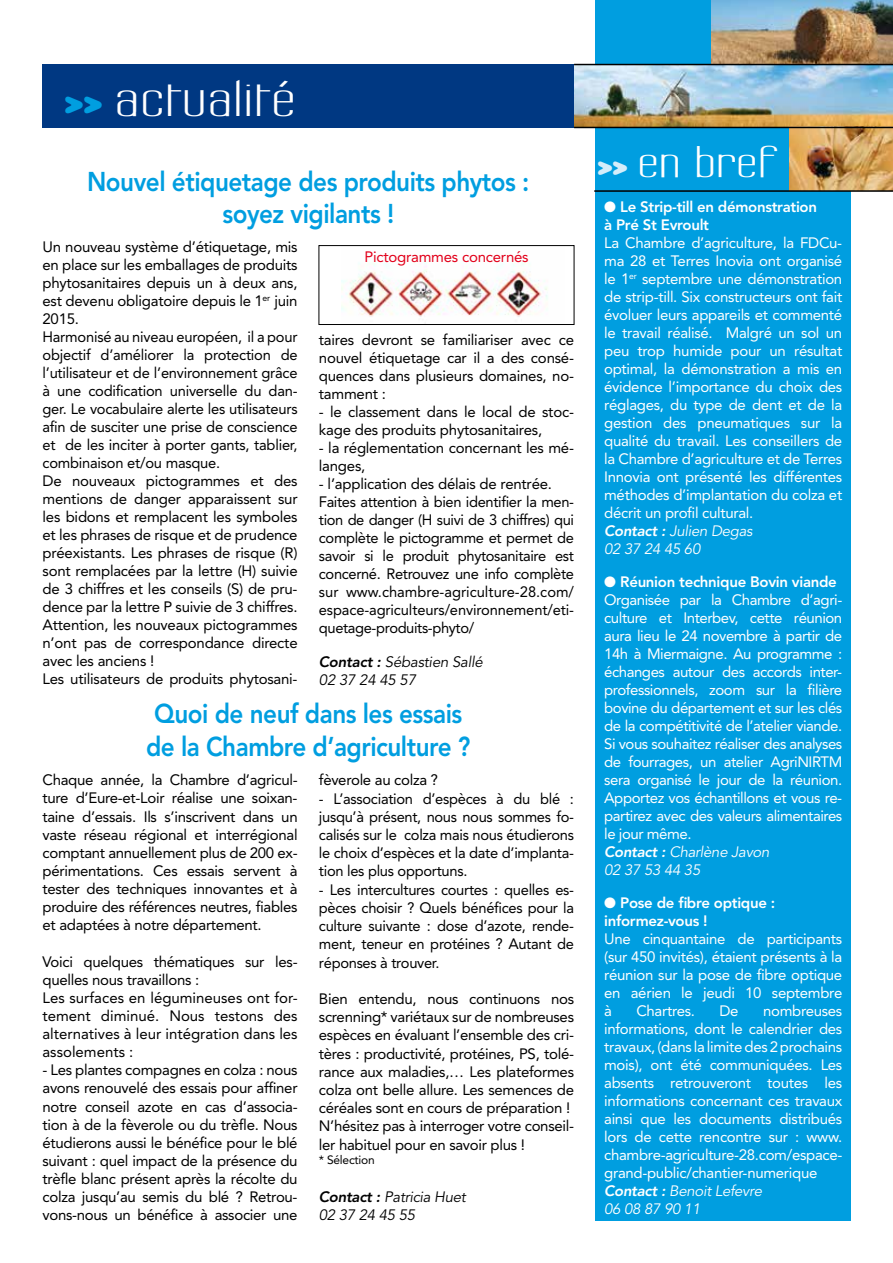
<style>
.page{position:relative;width:893px;height:1263px;background:#fff}
.page>*{position:absolute;margin:0;border:0;box-sizing:border-box;transform-origin:0 0}
.t1{font:45px "Labtop Superwide";color:#fff}
.t2{font:39px "Labtop Superwide";color:#fff}
.t3{font:800 27px/32.4px "Avenir";letter-spacing:-.02em;color:#009ee0;text-align:center;scale:.9 1}
.t4{font:15px/18px "Avenir";letter-spacing:-.015em;color:#000}
.t5{font:15px/18px "Avenir";letter-spacing:-.02em;color:#fff}
.t6{font:800 15px/18px "Avenir";letter-spacing:-.02em;color:#fff}
.t7{font:italic 15px/18px "Avenir";letter-spacing:-.015em;color:#000}
.t8{font:15px "Avenir";letter-spacing:-.015em;color:#e2001a}
.t9{font:12px "Avenir";letter-spacing:-.02em;color:#000}
.s1{font-family:"Blur";font-weight:700;font-size:30px;color:#009ee0}
.s2{font-weight:800}
.s3{font-family:"Blur";font-weight:700;font-size:24px;color:#d5edfa}
.s4{font-weight:800;font-style:italic}
.s5{font-style:italic}
</style>
<div class="page">
<div style="left:596px;top:0;width:255px;height:1220px;background:#009ee0"></div>
<img style="left:574px;top:65px;width:319px;height:62px">
<div style="left:43px;top:64px;width:531px;height:64px;background:#003882"></div>
<img style="left:711px;top:0;width:182px;height:64px">
<img style="left:789px;top:128px;width:104px;height:62px">
<hr style="left:574px;top:127px;width:319px;height:1px;background:#000">
<hr style="left:594px;top:190px;width:299px;height:2px;background:#000">
<hr style="left:574px;top:64px;width:319px;height:1px;background:#000">
<img style="left:341px;top:263px;width:207px;height:54px">
<div style="left:319px;top:245px;width:255px;height:80px;border:1px solid #000"></div>
<h1 class="t1" style="left:65px;top:71px;width:233px"><span class="s1">&lt;&lt;</span> actualité</h1>
<h3 class="t3" style="left:87px;top:165px;width:493px">Nouvel étiquetage des produits phytos : soyez vigilants !</h3>
<p class="t4" style="left:43px;top:237px;width:257px">Un nouveau système d’étiquetage, mis en place sur les emballages de produits phytosanitaires depuis un à deux ans, est devenu obligatoire depuis le 1<sup>er</sup> juin 2015.<br>Harmonisé au niveau européen, il a pour objectif d’améliorer la protection de l’utilisateur et de l’environnement grâce à une codification universelle du dan&shy;ger. Le vocabulaire alerte les utilisateurs afin de susciter une prise de conscience et de les inciter à porter gants, tablier, combinaison et/ou masque.<br>De nouveaux pictogrammes et des mentions de danger apparaissent sur les bidons et remplacent les symboles et les phrases de risque et de prudence préexistants. Les phrases de risque (R) sont remplacées par la lettre (H) suivie de 3 chiffres et les conseils (S) de pru&shy;dence par la lettre P suivie de 3 chiffres.<br>Attention, les nouveaux pictogrammes n’ont pas de correspondance directe avec les anciens !<br>Les utilisateurs de produits phytosani-</p>
<p class="t8" style="left:364px;top:248px;width:166px">Pictogrammes concernés</p>
<p class="t4" style="left:319px;top:331px;width:257px;text-align:justify">taires devront se familiariser avec ce nouvel étiquetage car il a des consé&shy;quences dans plusieurs domaines, no&shy;tamment :</p>
<p class="t4" style="left:319px;top:403px;width:257px">- le classement dans le local de stoc&shy;kage des produits phytosanitaires,</p>
<p class="t4" style="left:319px;top:439px;width:257px">- la réglementation concernant les mé&shy;langes,</p>
<p class="t4" style="left:319px;top:475px;width:257px">- l’application des délais de rentrée.<br>Faites attention à bien identifier la men&shy;tion de danger (H suivi de 3 chiffres) qui complète le pictogramme et permet de savoir si le produit phytosanitaire est concerné. Retrouvez une info complète sur www.chambre-agriculture-28.com/ espace-agriculteurs/environnement/eti&shy;quetage-produits-phyto/</p>
<p class="t7" style="left:319px;top:654px;width:166px"><span class="s2">Contact :</span> Sébastien Sallé<br>02 37 24 45 57</p>
<h3 class="t3" style="left:146px;top:698px;width:362px">Quoi de neuf dans les essais de la Chambre d’agriculture ?</h3>
<p class="t4" style="left:43px;top:771px;width:257px;text-align:justify">Chaque année, la Chambre d’agricul&shy;ture d’Eure-et-Loir réalise une soixan&shy;taine d’essais. Ils s’inscrivent dans un vaste réseau régional et interrégional comptant annuellement plus de 200 ex&shy;périmentations. Ces essais servent à tester des techniques innovantes et à produire des références neutres, fiables et adaptées à notre département.</p>
<p class="t4" style="left:43px;top:952px;width:257px">Voici quelques thématiques sur les&shy;quelles nous travaillons :<br>Les surfaces en légumineuses ont for&shy;tement diminué. Nous testons des alternatives à leur intégration dans les assolements :</p>
<p class="t4" style="left:43px;top:1061px;width:257px;text-align:justify">- Les plantes compagnes en colza : nous avons renouvelé des essais pour affiner notre conseil azote en cas d’associa&shy;tion à de la fèverole ou du trèfle. Nous étudierons aussi le bénéfice pour le blé suivant : quel impact de la présence du trèfle blanc présent après la récolte du colza jusqu’au semis du blé ? Retrou&shy;vons-nous un bénéfice à associer une</p>
<p class="t4" style="left:319px;top:771px;width:121px">fèverole au colza ?</p>
<p class="t4" style="left:319px;top:789px;width:257px;text-align:justify">- L’association d’espèces à du blé : jusqu’à présent, nous nous sommes fo&shy;calisés sur le colza mais nous étudierons le choix d’espèces et la date d’implanta&shy;tion les plus opportuns.</p>
<p class="t4" style="left:319px;top:880px;width:257px;text-align:justify">- Les intercultures courtes : quelles es&shy;pèces choisir ? Quels bénéfices pour la culture suivante : dose d’azote, rende&shy;ment, teneur en protéines ? Autant de réponses à trouver.</p>
<p class="t4" style="left:319px;top:990px;width:257px">Bien entendu, nous continuons nos screnning* variétaux sur de nombreuses espèces en évaluant l’ensemble des cri&shy;tères : productivité, protéines, PS, tolé&shy;rance aux maladies,… Les plateformes colza ont belle allure. Les semences de céréales sont en cours de préparation !<br>N’hésitez pas à interroger votre conseil&shy;ler habituel pour en savoir plus !</p>
<p class="t9" style="left:319px;top:1153px;width:57px">* Sélection</p>
<p class="t7" style="left:319px;top:1188px;width:148px"><span class="s2">Contact :</span> Patricia Huet<br>02 37 24 45 55</p>
<h2 class="t2" style="left:597px;top:138px;width:181px"><span class="s3">&lt;&lt;</span> en bref</h2>
<p class="t6" style="left:604px;top:198px;width:214px">● Le Strip-till en démonstration à Pré St Evroult</p>
<p class="t5" style="left:604px;top:234px;width:240px">La Chambre d’agriculture, la FDCu&shy;ma 28 et Terres Inovia ont organisé le 1<sup>er</sup> septembre une démonstration de strip-till. Six constructeurs ont fait évoluer leurs appareils et commenté le travail réalisé. Malgré un sol un peu trop humide pour un résultat optimal, la démonstration a mis en évidence l’importance du choix des réglages, du type de dent et de la gestion des pneumatiques sur la qualité du travail. Les conseillers de la Chambre d’agriculture et de Terres Innovia ont présenté les différentes méthodes d’implantation du colza et décrit un profil cultural.<br><span class="s4">Contact :</span> <span class="s5">Julien Degas<br>02 37 24 45 60</span></p>
<p class="t5" style="left:604px;top:573px;width:240px">● <span class="s2">Réunion technique Bovin viande<br></span>Organisée par la Chambre d’agri&shy;culture et Interbev, cette réunion aura lieu le 24 novembre à partir de<br>14h à Miermaigne. Au programme : échanges autour des accords inter&shy;professionnels, zoom sur la filière bovine du département et sur les clés de la compétitivité de l’atelier viande.<br>Si vous souhaitez réaliser des analyses de fourrages, un atelier AgriNIRTM sera organisé le jour de la réunion.<br>Apportez vos échantillons et vous re&shy;partirez avec des valeurs alimentaires le jour même.<br><span class="s4">Contact :</span> <span class="s5">Charlène Javon<br>02 37 53 44 35</span></p>
<p class="t6" style="left:604px;top:894px;width:173px">● Pose de fibre optique : informez-vous !</p>
<p class="t5" style="left:604px;top:930px;width:240px;text-align:justify">Une cinquantaine de participants (sur 450 invités), étaient présents à la réunion sur la pose de fibre optique en aérien le jeudi 10 septembre à</p>
<p class="t5" style="left:604px;top:1002px;width:240px;text-indent:159px">nombreuses informations, dont le calendrier des travaux, (dans la limite des 2 prochains mois), ont été communiquées. Les absents retrouveront toutes les informations concernant ces travaux ainsi que les documents distribués lors de cette rencontre sur : www. chambre-agriculture-28.com/espace&shy;grand-public/chantier-numerique<br><span class="s4">Contact :</span> <span class="s5">Benoit Lefevre<br>06 08 87 90 11</span></p>
<p class="t5" style="left:636px;top:1002px;width:60px">Chartres.</p>
<p class="t5" style="left:719px;top:1002px;width:21px">De</p>
</div>
